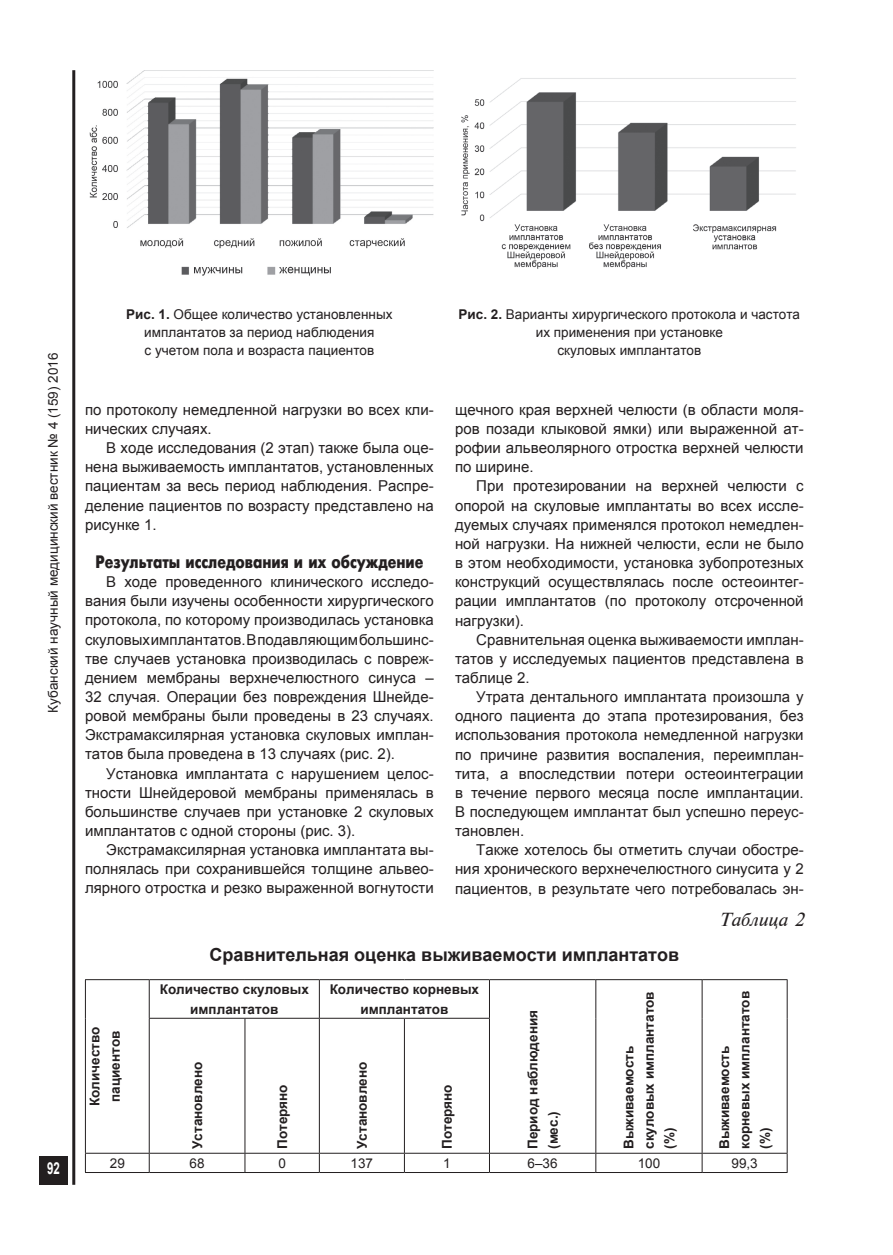
<style>
.page{position:relative;width:893px;height:1255px;background:#fff}
.page>*{position:absolute;margin:0;border:0;box-sizing:border-box;transform-origin:0 0}
.t1{font:700 18px "Arial";color:#231f20}
.t2{font:700 18px "Futuris";color:#231f20;scale:.8 1}
.t3{font:18px "Times ET Italic";color:#231f20}
.t4{font:700 16.5px "Arial";color:#fff;scale:.7 1}
.t5{font:15px/19.2px "Arial";color:#231f20;text-align:justify}
.t6{font:13.5px/18px "Arial";color:#231f20;text-align:center}
.t7{font:700 13.5px/20.2px "Arial";color:#231f20;text-align:center}
.s1{font-weight:700}
</style>
<div class="page">
<hr style="left:72px;top:70px;width:3px;height:1114px;background:#231f20">
<div style="left:39px;top:1155px;width:29px;height:29px;background:#231f20"></div>
<img style="left:89px;top:70px;width:345px;height:206px">
<img style="left:461px;top:78px;width:335px;height:191px">
<hr style="left:85px;top:979px;width:64px;height:1px;background:#231f20">
<hr style="left:149px;top:979px;width:96px;height:1px;background:#231f20">
<hr style="left:245px;top:979px;width:74px;height:1px;background:#231f20">
<hr style="left:319px;top:979px;width:85px;height:1px;background:#231f20">
<hr style="left:404px;top:979px;width:85px;height:1px;background:#231f20">
<hr style="left:489px;top:979px;width:107px;height:1px;background:#231f20">
<hr style="left:596px;top:979px;width:106px;height:1px;background:#231f20">
<hr style="left:702px;top:979px;width:85px;height:1px;background:#231f20">
<hr style="left:149px;top:1017px;width:96px;height:1px;background:#231f20">
<hr style="left:245px;top:1017px;width:74px;height:1px;background:#231f20">
<hr style="left:319px;top:1017px;width:85px;height:1px;background:#231f20">
<hr style="left:404px;top:1017px;width:86px;height:1px;background:#231f20">
<hr style="left:85px;top:1152px;width:64px;height:1px;background:#231f20">
<hr style="left:149px;top:1152px;width:96px;height:1px;background:#231f20">
<hr style="left:245px;top:1152px;width:74px;height:1px;background:#231f20">
<hr style="left:319px;top:1152px;width:85px;height:1px;background:#231f20">
<hr style="left:404px;top:1152px;width:85px;height:1px;background:#231f20">
<hr style="left:489px;top:1152px;width:107px;height:1px;background:#231f20">
<hr style="left:596px;top:1152px;width:106px;height:1px;background:#231f20">
<hr style="left:702px;top:1152px;width:85px;height:1px;background:#231f20">
<hr style="left:85px;top:1172px;width:64px;height:1px;background:#231f20">
<hr style="left:149px;top:1172px;width:96px;height:1px;background:#231f20">
<hr style="left:245px;top:1172px;width:74px;height:1px;background:#231f20">
<hr style="left:319px;top:1172px;width:85px;height:1px;background:#231f20">
<hr style="left:404px;top:1172px;width:85px;height:1px;background:#231f20">
<hr style="left:489px;top:1172px;width:107px;height:1px;background:#231f20">
<hr style="left:596px;top:1172px;width:106px;height:1px;background:#231f20">
<hr style="left:702px;top:1172px;width:85px;height:1px;background:#231f20">
<hr style="left:85px;top:980px;width:1px;height:38px;background:#231f20">
<hr style="left:85px;top:1018px;width:1px;height:134px;background:#231f20">
<svg style="left:85px;top:1153px;width:1px;height:19px"></svg>
<hr style="left:149px;top:980px;width:1px;height:37px;background:#231f20">
<hr style="left:319px;top:980px;width:1px;height:37px;background:#231f20">
<hr style="left:489px;top:980px;width:1px;height:37px;background:#231f20">
<hr style="left:595px;top:980px;width:1px;height:38px;background:#231f20">
<hr style="left:702px;top:980px;width:1px;height:38px;background:#231f20">
<hr style="left:787px;top:980px;width:1px;height:38px;background:#231f20">
<hr style="left:149px;top:1018px;width:1px;height:134px;background:#231f20">
<hr style="left:245px;top:1018px;width:1px;height:134px;background:#231f20">
<hr style="left:319px;top:1018px;width:1px;height:134px;background:#231f20">
<hr style="left:404px;top:1018px;width:1px;height:134px;background:#231f20">
<hr style="left:489px;top:1018px;width:1px;height:134px;background:#231f20">
<hr style="left:595px;top:1018px;width:1px;height:134px;background:#231f20">
<hr style="left:702px;top:1018px;width:1px;height:134px;background:#231f20">
<hr style="left:787px;top:1018px;width:1px;height:134px;background:#231f20">
<svg style="left:149px;top:1153px;width:1px;height:19px"></svg>
<svg style="left:245px;top:1153px;width:1px;height:19px"></svg>
<svg style="left:319px;top:1153px;width:1px;height:19px"></svg>
<svg style="left:404px;top:1153px;width:1px;height:19px"></svg>
<svg style="left:489px;top:1153px;width:1px;height:19px"></svg>
<svg style="left:595px;top:1153px;width:1px;height:19px"></svg>
<svg style="left:702px;top:1153px;width:1px;height:19px"></svg>
<svg style="left:787px;top:1153px;width:1px;height:19px"></svg>
<p class="t6" style="left:44px;top:712px;width:361px;rotate:-90deg">Кубанский научный медицинский вестник № 4 (159) 2016</p>
<p class="t4" style="left:47px;top:1157px;width:20px">92</p>
<p class="t6" style="left:126px;top:305px;width:268px"><span class="s1">Рис. 1.</span> Общее количество установленных имплантатов за период наблюдения<br>с учетом пола и возраста пациентов</p>
<p class="t6" style="left:459px;top:305px;width:343px"><span class="s1">Рис. 2.</span> Варианты хирургического протокола и частота их применения при установке<br>скуловых имплантатов</p>
<p class="t5" style="left:85px;top:400px;width:350px">по протоколу немедленной нагрузки во всех кли&shy;нических случаях.</p>
<p class="t5" style="left:85px;top:438px;width:350px;text-indent:21px">В ходе исследования (2 этап) также была оце&shy;нена выживаемость имплантатов, установленных пациентам за весь период наблюдения. Распре&shy;деление пациентов по возрасту представлено на рисунке 1.</p>
<p class="t2" style="left:95px;top:551px;width:412px">Результаты исследования и их обсуждение</p>
<p class="t5" style="left:85px;top:572px;width:350px;text-indent:21px">В ходе проведенного клинического исследо&shy;вания были изучены особенности хирургического протокола, по которому производилась установка скуловых имплантатов. В подавляющим большинс&shy;тве случаев установка производилась с повреж&shy;дением мембраны верхнечелюстного синуса – 32 случая. Операции без повреждения Шнейде&shy;ровой мембраны были проведены в 23 случаях.<br>Экстрамаксилярная установка скуловых имплан&shy;татов была проведена в 13 случаях (рис. 2).</p>
<p class="t5" style="left:85px;top:763px;width:350px;text-indent:21px">Установка имплантата с нарушением целос&shy;тности Шнейдеровой мембраны применялась в большинстве случаев при установке 2 скуловых имплантатов с одной стороны (рис. 3).</p>
<p class="t5" style="left:85px;top:840px;width:350px;text-indent:21px">Экстрамаксилярная установка имплантата вы&shy;полнялась при сохранившейся толщине альвео&shy;лярного отростка и резко выраженной вогнутости</p>
<p class="t5" style="left:455px;top:400px;width:350px">щечного края верхней челюсти (в области моля&shy;ров позади клыковой ямки) или выраженной ат&shy;рофии альвеолярного отростка верхней челюсти по ширине.</p>
<p class="t5" style="left:455px;top:477px;width:350px;text-indent:21px">При протезировании на верхней челюсти с опорой на скуловые имплантаты во всех иссле&shy;дуемых случаях применялся протокол немедлен&shy;ной нагрузки. На нижней челюсти, если не было в этом необходимости, установка зубопротезных конструкций осуществлялась после остеоинтег&shy;рации имплантатов (по протоколу отсроченной нагрузки).</p>
<p class="t5" style="left:455px;top:630px;width:350px;text-indent:21px">Сравнительная оценка выживаемости имплан&shy;татов у исследуемых пациентов представлена в таблице 2.</p>
<p class="t5" style="left:455px;top:687px;width:350px;text-indent:21px">Утрата дентального имплантата произошла у одного пациента до этапа протезирования, без использования протокола немедленной нагрузки по причине развития воспаления, переимплан&shy;тита, а впоследствии потери остеоинтеграции в течение первого месяца после имплантации.<br>В последующем имплантат был успешно переус&shy;тановлен.</p>
<p class="t5" style="left:455px;top:840px;width:350px;text-indent:21px">Также хотелось бы отметить случаи обостре&shy;ния хронического верхнечелюстного синусита у 2 пациентов, в результате чего потребовалась эн-</p>
<p class="t3" style="left:719px;top:909px;width:86px">Таблица 2</p>
<p class="t7" style="left:85px;top:1106px;width:81px;rotate:-90deg">Количество пациентов</p>
<p class="t1" style="left:210px;top:942px;width:471px">Сравнительная оценка выживаемости имплантатов</p>
<p class="t7" style="left:160px;top:979px;width:151px">Количество скуловых имплантатов</p>
<p class="t7" style="left:330px;top:979px;width:151px">Количество корневых имплантатов</p>
<p class="t7" style="left:188px;top:1148px;width:89px;rotate:-90deg">Установлено</p>
<p class="t7" style="left:273px;top:1148px;width:66px;rotate:-90deg">Потеряно</p>
<p class="t7" style="left:352px;top:1148px;width:89px;rotate:-90deg">Установлено</p>
<p class="t7" style="left:437px;top:1148px;width:66px;rotate:-90deg">Потеряно</p>
<p class="t7" style="left:523px;top:1148px;width:140px;text-align:left;rotate:-90deg">Период наблюдения (мес.)</p>
<p class="t7" style="left:619px;top:1148px;width:159px;text-align:left;rotate:-90deg">Выживаемость скуловых имплантатов (%)</p>
<p class="t7" style="left:715px;top:1148px;width:159px;text-align:left;rotate:-90deg">Выживаемость корневых имплантатов (%)</p>
<p class="t6" style="left:110px;top:1154px;width:17px">29</p>
<p class="t6" style="left:190px;top:1154px;width:17px">68</p>
<p class="t6" style="left:278px;top:1154px;width:9px">0</p>
<p class="t6" style="left:351px;top:1154px;width:24px">137</p>
<p class="t6" style="left:443px;top:1154px;width:9px">1</p>
<p class="t6" style="left:528px;top:1154px;width:32px">6–36</p>
<p class="t6" style="left:638px;top:1154px;width:24px">100</p>
<p class="t6" style="left:731px;top:1154px;width:28px">99,3</p>
</div>
